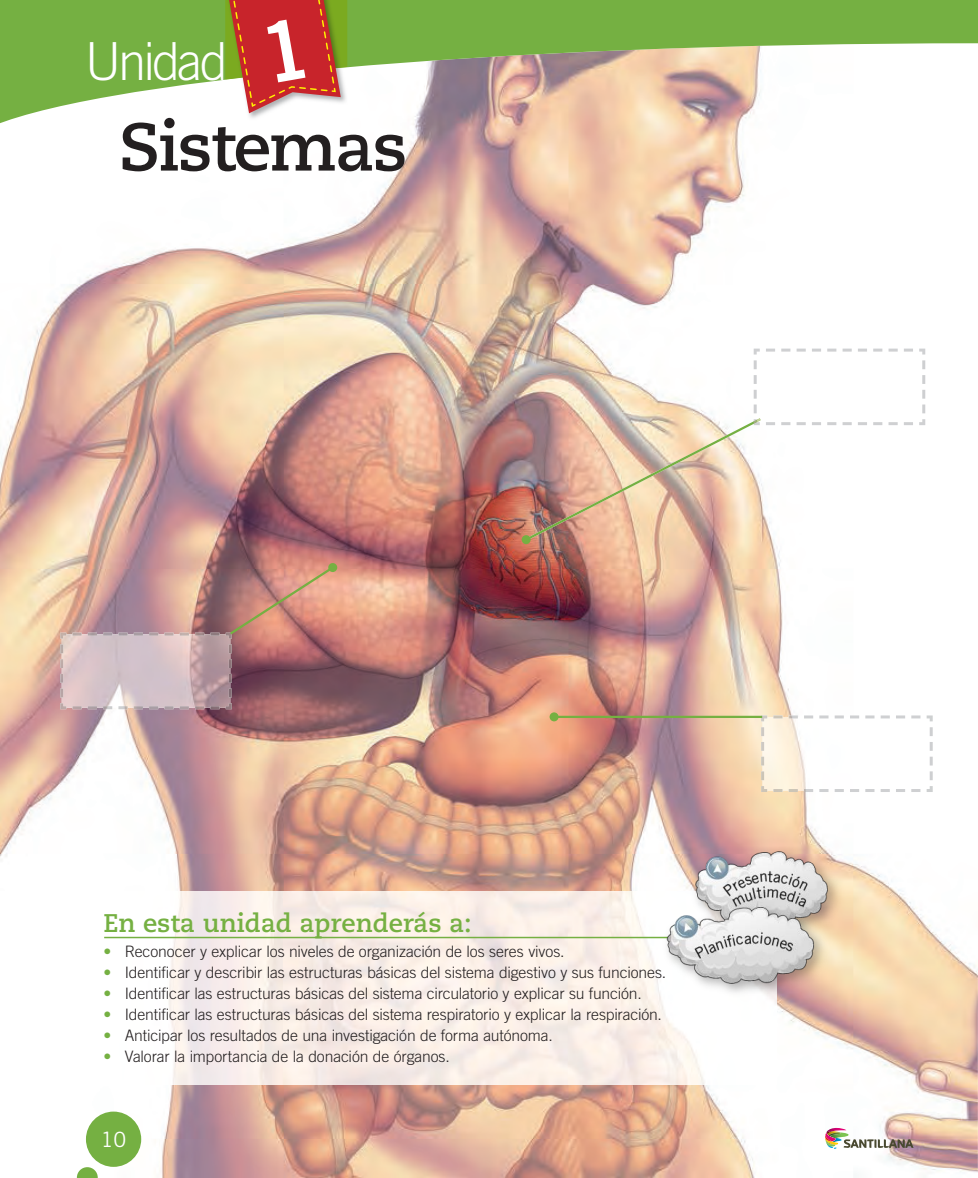
<style>
.page{position:relative;width:978px;height:1178px;background:#fff}
.page>*{position:absolute;margin:0;border:0;box-sizing:border-box;transform-origin:0 0}
.t1{font:700 67.5px "Caecilia LT Std";letter-spacing:-.03em;color:#231f20}
.t2{font:300 52.5px "Trade Gothic LT Std";letter-spacing:-.05em;color:#fff;scale:.95 1}
.t3{font:700 25.5px "Caecilia LT Std";color:#75b042}
.t4{font:21px "Trade Gothic LT Std";color:#fff}
.t5{font:300 15.75px "Trade Gothic LT Std";letter-spacing:-.01em;color:#231f20}
.s1{color:#75b042}
</style>
<div class="page">
<img style="left:0;top:131px;width:978px;height:1047px">
<svg style="left:0;top:0;width:978px;height:131px"></svg>
<img style="left:225px;top:80px;width:122px;height:40px">
<img style="left:225px;top:0;width:122px;height:80px">
<img style="left:0;top:891px;width:776px;height:193px">
<hr style="left:104px;top:937px;width:669px;height:1px;background:#75b042">
<img style="left:60px;top:633px;width:172px;height:76px">
<svg style="left:77px;top:1167px;width:21px;height:11px"></svg>
<div style="left:86px;top:1111px;width:55px;height:56px;background:#75b042;border-radius:50%"></div>
<svg style="left:228px;top:564px;width:108px;height:73px;background:#c98b7c"></svg>
<div style="left:328px;top:563px;width:9px;height:9px;background:#75b042;border-radius:50%"></div>
<div style="left:522px;top:535px;width:9px;height:9px;background:#75b042;border-radius:50%"></div>
<img style="left:761px;top:715px;width:172px;height:77px">
<hr style="left:554px;top:716px;width:208px;height:2px;background:#75b042">
<div style="left:550px;top:712px;width:9px;height:9px;background:#75b042;border-radius:50%"></div>
<img style="left:754px;top:349px;width:171px;height:76px">
<img style="left:526px;top:418px;width:235px;height:123px">
<svg style="left:825px;top:1128px;width:89px;height:21px"></svg>
<img style="left:659px;top:842px;width:186px;height:159px">
<svg style="left:229px;top:0;width:112px;height:113px;background:#c65547"></svg>
<p class="t2" style="left:85px;top:31px;width:152px">Unidad</p>
<p class="t1" style="left:119px;top:107px;width:290px">Sistemas</p>
<p class="t3" style="left:103px;top:908px;width:370px">En esta unidad aprenderás a:</p>
<p class="t5" style="left:103px;top:942px;width:463px"><span class="s1">•</span> Reconocer y explicar los niveles de organización de los seres vivos.</p>
<p class="t5" style="left:103px;top:963px;width:564px"><span class="s1">•</span> Identificar y describir las estructuras básicas del sistema digestivo y sus funciones.</p>
<p class="t5" style="left:103px;top:984px;width:540px"><span class="s1">•</span> Identificar las estructuras básicas del sistema circulatorio y explicar su función.</p>
<p class="t5" style="left:103px;top:1005px;width:560px"><span class="s1">•</span> Identificar las estructuras básicas del sistema respiratorio y explicar la respiración.</p>
<p class="t5" style="left:103px;top:1026px;width:451px"><span class="s1">•</span> Anticipar los resultados de una investigación de forma autónoma.</p>
<p class="t5" style="left:103px;top:1047px;width:348px"><span class="s1">•</span> Valorar la importancia de la donación de órganos.</p>
<p class="t4" style="left:101px;top:1126px;width:27px">10</p>
</div>
